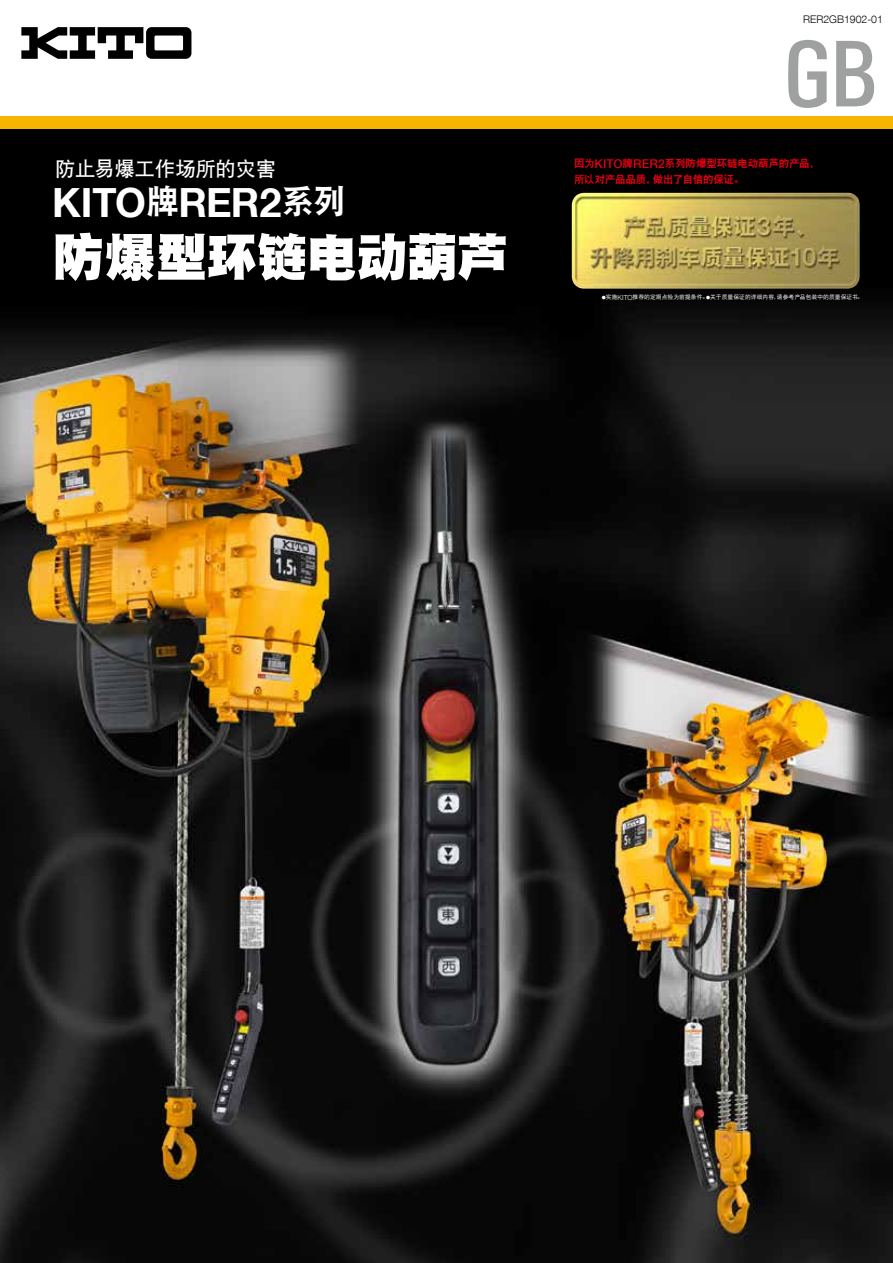
<style>
.page{position:relative;width:893px;height:1263px;background:#fff}
.page>*{position:absolute;margin:0;border:0;box-sizing:border-box;transform-origin:0 0}
.t1{font:51px "DF Hei GB W12";letter-spacing:-.01em;color:#fff}
.t2{font:700 40.2px "Helvetica Neue LT Com";letter-spacing:-.01em;color:#fff}
.t3{font:20.25px "DF Hei GB W7";color:#fff}
.t4{font:10.5px/15.8px "DF Hei GB W9";letter-spacing:-.02em;color:#e60012}
.t5{font:300 10.5px "Helvetica Neue LT Com";color:#000}
.t6{font:5.7px "DF Hei GB W5";letter-spacing:.01em;color:#fff}
.s1{font-family:"DF Hei GB W9";font-weight:400;font-size:33.6px}
.s2{font-family:"Helvetica Neue LT Com";font-weight:500;font-size:12px}
.s3{font-size:4.05px}
.s4{font-family:"Helvetica Neue LT Com";font-weight:300;font-size:6.9px}
</style>
<div class="page">
<img style="left:0;top:129px;width:893px;height:1134px">
<img style="left:572px;top:192px;width:288px;height:97px">
<div style="left:0;top:116px;width:893px;height:13px;background:#f8b500"></div>
<svg style="left:21px;top:27px;width:170px;height:32px"></svg>
<svg style="left:788px;top:40px;width:39px;height:68px"></svg>
<svg style="left:836px;top:41px;width:38px;height:65px"></svg>
<h3 class="t3" style="left:55px;top:158px;width:222px">防止易爆工作场所的灾害</h3>
<h2 class="t2" style="left:52px;top:177px;width:295px">KITO<span class="s1">牌</span>RER2<span class="s1">系列</span></h2>
<h1 class="t1" style="left:53px;top:229px;width:456px">防爆型环链电动葫芦</h1>
<h3 class="t5" style="left:803px;top:13px;width:81px">RER2GB1902-01</h3>
<h3 class="t4" style="left:574px;top:155px;width:247px">因为<span class="s2">KITO</span>牌<span class="s2">RER2</span>系列防爆型环链电动葫芦的产品，所以对产品品质，做出了自信的保证。</h3>
<p class="t6" style="left:602px;top:294px;width:263px"><span class="s3">●</span>实施<span class="s4">KITO</span>推荐的定期点检为前提条件。<span class="s3">●</span>关于质量保证的详细内容，请参考产品包装中的质量保证书。</p>
</div>
